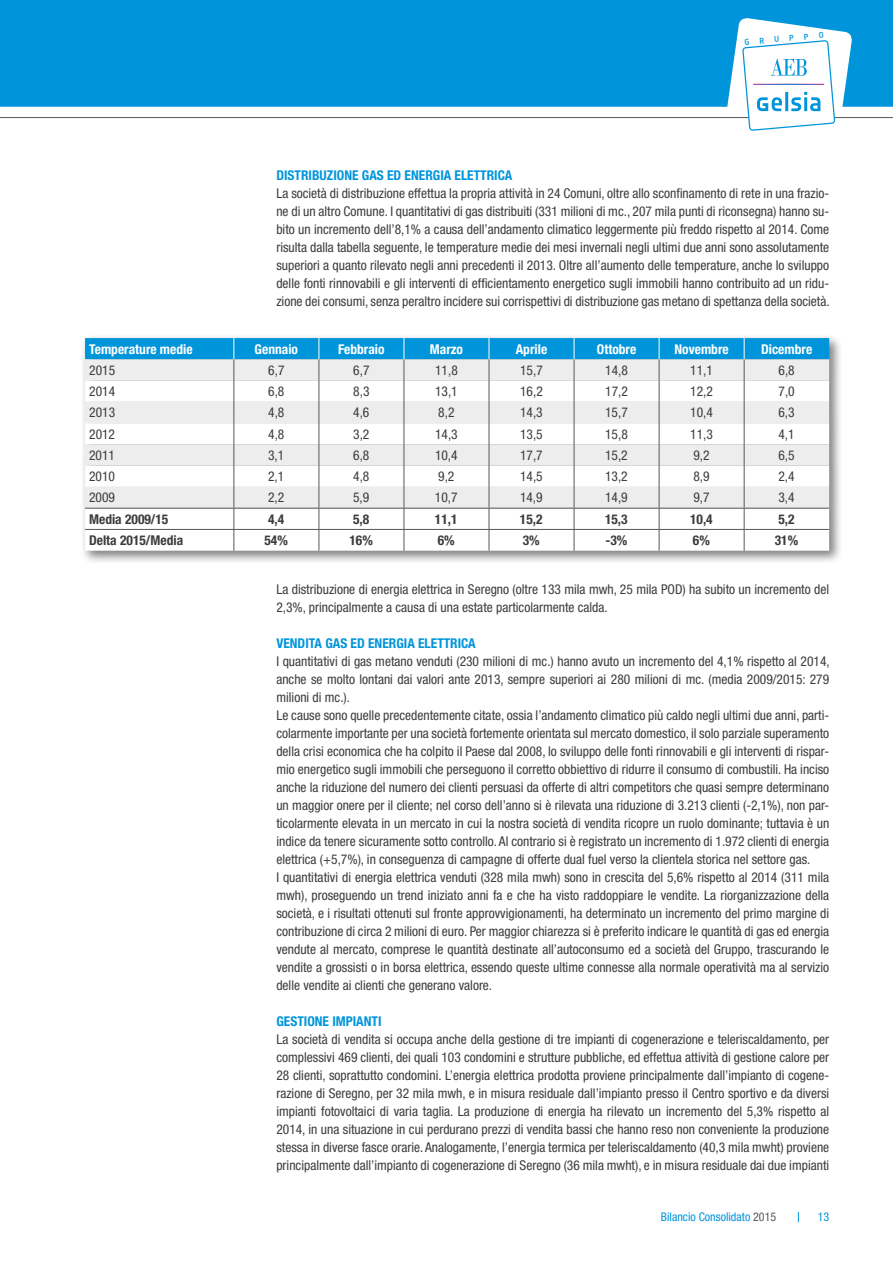
<style>
.page{position:relative;width:893px;height:1263px;background:#fff}
.page>*{position:absolute;margin:0;border:0;box-sizing:border-box;transform-origin:0 0}
.t1{font:condensed 13.5px/18px "Helvetica Neue LT Std";color:#3c3c3b;text-align:justify}
.t2{font:700 condensed 13.5px "Helvetica Neue LT Std";color:#0095db}
.t3{font:700 condensed 13.5px "Helvetica Neue LT Std";color:#3c3c3b}
.t4{font:700 condensed 13.5px "Helvetica Neue LT Std";color:#fff}
.t5{font:condensed 12px "Helvetica Neue LT Std";color:#0095db}
.t6{font:8.4px "Notes Style Medium Tf";color:#0095db}
.s1{color:#575756}
</style>
<div class="page">
<div style="left:0;top:0;width:893px;height:107px;background:#0095db"></div>
<hr style="left:0;top:117px;width:893px;height:1px;background:#575756">
<svg style="left:742px;top:40px;width:93px;height:91px"></svg>
<div style="left:80px;top:334px;width:763px;height:230px;background:#000;opacity:.5"></div>
<svg style="left:85px;top:338px;width:744px;height:213px"></svg>
<hr style="left:85px;top:508px;width:149px;height:1px;background:#575756">
<hr style="left:234px;top:508px;width:85px;height:1px;background:#575756">
<hr style="left:319px;top:508px;width:85px;height:1px;background:#575756">
<hr style="left:404px;top:508px;width:85px;height:1px;background:#575756">
<hr style="left:489px;top:508px;width:85px;height:1px;background:#575756">
<hr style="left:574px;top:508px;width:85px;height:1px;background:#575756">
<hr style="left:659px;top:508px;width:85px;height:1px;background:#575756">
<hr style="left:744px;top:508px;width:85px;height:1px;background:#575756">
<hr style="left:85px;top:529px;width:149px;height:1px;background:#575756">
<hr style="left:234px;top:529px;width:85px;height:1px;background:#575756">
<hr style="left:319px;top:529px;width:85px;height:1px;background:#575756">
<hr style="left:404px;top:529px;width:85px;height:1px;background:#575756">
<hr style="left:489px;top:529px;width:85px;height:1px;background:#575756">
<hr style="left:574px;top:529px;width:85px;height:1px;background:#575756">
<hr style="left:659px;top:529px;width:85px;height:1px;background:#575756">
<hr style="left:744px;top:529px;width:85px;height:1px;background:#575756">
<p class="t6" style="left:744px;top:37px;width:81px;rotate:-5deg">GRUPPO</p>
<p class="t2" style="left:276px;top:167px;width:237px">DISTRIBUZIONE GAS ED ENERGIA ELETTRICA</p>
<p class="t1" style="left:276px;top:184px;width:555px">La società di distribuzione effettua la propria attività in 24 Comuni, oltre allo sconfinamento di rete in una frazio&shy;ne di un altro Comune. I quantitativi di gas distribuiti (331 milioni di mc., 207 mila punti di riconsegna) hanno su&shy;bito un incremento dell’8,1% a causa dell’andamento climatico leggermente più freddo rispetto al 2014. Come risulta dalla tabella seguente, le temperature medie dei mesi invernali negli ultimi due anni sono assolutamente superiori a quanto rilevato negli anni precedenti il 2013. Oltre all’aumento delle temperature, anche lo sviluppo delle fonti rinnovabili e gli interventi di efficientamento energetico sugli immobili hanno contribuito ad un ridu&shy;zione dei consumi, senza peraltro incidere sui corrispettivi di distribuzione gas metano di spettanza della società.</p>
<p class="t4" style="left:89px;top:341px;width:105px">Temperature medie</p>
<p class="t4" style="left:255px;top:341px;width:45px">Gennaio</p>
<p class="t4" style="left:338px;top:341px;width:48px">Febbraio</p>
<p class="t4" style="left:430px;top:341px;width:35px">Marzo</p>
<p class="t4" style="left:516px;top:341px;width:33px">Aprile</p>
<p class="t4" style="left:597px;top:341px;width:41px">Ottobre</p>
<p class="t4" style="left:674px;top:341px;width:56px">Novembre</p>
<p class="t4" style="left:761px;top:341px;width:53px">Dicembre</p>
<p class="t1" style="left:89px;top:361px;width:27px">2015</p>
<p class="t1" style="left:268px;top:361px;width:18px">6,7</p>
<p class="t1" style="left:353px;top:361px;width:18px">6,7</p>
<p class="t1" style="left:435px;top:361px;width:24px">11,8</p>
<p class="t1" style="left:520px;top:361px;width:24px">15,7</p>
<p class="t1" style="left:605px;top:361px;width:24px">14,8</p>
<p class="t1" style="left:690px;top:361px;width:24px">11,1</p>
<p class="t1" style="left:778px;top:361px;width:18px">6,8</p>
<p class="t1" style="left:89px;top:382px;width:27px">2014</p>
<p class="t1" style="left:268px;top:382px;width:18px">6,8</p>
<p class="t1" style="left:353px;top:382px;width:18px">8,3</p>
<p class="t1" style="left:435px;top:382px;width:24px">13,1</p>
<p class="t1" style="left:520px;top:382px;width:24px">16,2</p>
<p class="t1" style="left:605px;top:382px;width:24px">17,2</p>
<p class="t1" style="left:690px;top:382px;width:24px">12,2</p>
<p class="t1" style="left:778px;top:382px;width:18px">7,0</p>
<p class="t1" style="left:89px;top:403px;width:27px">2013</p>
<p class="t1" style="left:268px;top:403px;width:18px">4,8</p>
<p class="t1" style="left:353px;top:403px;width:18px">4,6</p>
<p class="t1" style="left:438px;top:403px;width:18px">8,2</p>
<p class="t1" style="left:520px;top:403px;width:24px">14,3</p>
<p class="t1" style="left:605px;top:403px;width:24px">15,7</p>
<p class="t1" style="left:690px;top:403px;width:24px">10,4</p>
<p class="t1" style="left:778px;top:403px;width:18px">6,3</p>
<p class="t1" style="left:89px;top:425px;width:27px">2012</p>
<p class="t1" style="left:268px;top:425px;width:18px">4,8</p>
<p class="t1" style="left:353px;top:425px;width:18px">3,2</p>
<p class="t1" style="left:435px;top:425px;width:24px">14,3</p>
<p class="t1" style="left:520px;top:425px;width:24px">13,5</p>
<p class="t1" style="left:605px;top:425px;width:24px">15,8</p>
<p class="t1" style="left:690px;top:425px;width:24px">11,3</p>
<p class="t1" style="left:778px;top:425px;width:18px">4,1</p>
<p class="t1" style="left:89px;top:446px;width:27px">2011</p>
<p class="t1" style="left:268px;top:446px;width:18px">3,1</p>
<p class="t1" style="left:353px;top:446px;width:18px">6,8</p>
<p class="t1" style="left:435px;top:446px;width:24px">10,4</p>
<p class="t1" style="left:520px;top:446px;width:24px">17,7</p>
<p class="t1" style="left:605px;top:446px;width:24px">15,2</p>
<p class="t1" style="left:693px;top:446px;width:18px">9,2</p>
<p class="t1" style="left:778px;top:446px;width:18px">6,5</p>
<p class="t1" style="left:89px;top:467px;width:27px">2010</p>
<p class="t1" style="left:268px;top:467px;width:18px">2,1</p>
<p class="t1" style="left:353px;top:467px;width:18px">4,8</p>
<p class="t1" style="left:438px;top:467px;width:18px">9,2</p>
<p class="t1" style="left:520px;top:467px;width:24px">14,5</p>
<p class="t1" style="left:605px;top:467px;width:24px">13,2</p>
<p class="t1" style="left:693px;top:467px;width:18px">8,9</p>
<p class="t1" style="left:778px;top:467px;width:18px">2,4</p>
<p class="t1" style="left:89px;top:488px;width:27px">2009</p>
<p class="t1" style="left:268px;top:488px;width:18px">2,2</p>
<p class="t1" style="left:353px;top:488px;width:18px">5,9</p>
<p class="t1" style="left:435px;top:488px;width:24px">10,7</p>
<p class="t1" style="left:520px;top:488px;width:24px">14,9</p>
<p class="t1" style="left:605px;top:488px;width:24px">14,9</p>
<p class="t1" style="left:693px;top:488px;width:18px">9,7</p>
<p class="t1" style="left:778px;top:488px;width:18px">3,4</p>
<p class="t3" style="left:89px;top:511px;width:81px">Media 2009/15</p>
<p class="t3" style="left:268px;top:511px;width:18px">4,4</p>
<p class="t3" style="left:353px;top:511px;width:18px">5,8</p>
<p class="t3" style="left:435px;top:511px;width:24px">11,1</p>
<p class="t3" style="left:520px;top:511px;width:24px">15,2</p>
<p class="t3" style="left:605px;top:511px;width:24px">15,3</p>
<p class="t3" style="left:690px;top:511px;width:24px">10,4</p>
<p class="t3" style="left:778px;top:511px;width:18px">5,2</p>
<p class="t3" style="left:89px;top:532px;width:96px">Delta 2015/Media</p>
<p class="t3" style="left:264px;top:532px;width:25px">54%</p>
<p class="t3" style="left:349px;top:532px;width:25px">16%</p>
<p class="t3" style="left:438px;top:532px;width:18px">6%</p>
<p class="t3" style="left:523px;top:532px;width:18px">3%</p>
<p class="t3" style="left:605px;top:532px;width:23px">-3%</p>
<p class="t3" style="left:693px;top:532px;width:18px">6%</p>
<p class="t3" style="left:775px;top:532px;width:25px">31%</p>
<p class="t1" style="left:276px;top:580px;width:554px">La distribuzione di energia elettrica in Seregno (oltre 133 mila mwh, 25 mila POD) ha subito un incremento del<br>2,3%, principalmente a causa di una estate particolarmente calda.</p>
<p class="t2" style="left:276px;top:635px;width:201px">VENDITA GAS ED ENERGIA ELETTRICA</p>
<p class="t1" style="left:276px;top:652px;width:555px;text-align:left">I quantitativi di gas metano venduti (230 milioni di mc.) hanno avuto un incremento del 4,1% rispetto al 2014, anche se molto lontani dai valori ante 2013, sempre superiori ai 280 milioni di mc. (media 2009/2015: 279 milioni di mc.).<br>Le cause sono quelle precedentemente citate, ossia l’andamento climatico più caldo negli ultimi due anni, parti&shy;colarmente importante per una società fortemente orientata sul mercato domestico, il solo parziale superamento della crisi economica che ha colpito il Paese dal 2008, lo sviluppo delle fonti rinnovabili e gli interventi di rispar&shy;mio energetico sugli immobili che perseguono il corretto obbiettivo di ridurre il consumo di combustili. Ha inciso anche la riduzione del numero dei clienti persuasi da offerte di altri competitors che quasi sempre determinano un maggior onere per il cliente; nel corso dell’anno si è rilevata una riduzione di 3.213 clienti (-2,1%), non par&shy;ticolarmente elevata in un mercato in cui la nostra società di vendita ricopre un ruolo dominante; tuttavia è un indice da tenere sicuramente sotto controllo. Al contrario si è registrato un incremento di 1.972 clienti di energia elettrica (+5,7%), in conseguenza di campagne di offerte dual fuel verso la clientela storica nel settore gas.<br>I quantitativi di energia elettrica venduti (328 mila mwh) sono in crescita del 5,6% rispetto al 2014 (311 mila mwh), proseguendo un trend iniziato anni fa e che ha visto raddoppiare le vendite. La riorganizzazione della società, e i risultati ottenuti sul fronte approvvigionamenti, ha determinato un incremento del primo margine di contribuzione di circa 2 milioni di euro. Per maggior chiarezza si è preferito indicare le quantità di gas ed energia vendute al mercato, comprese le quantità destinate all’autoconsumo ed a società del Gruppo, trascurando le vendite a grossisti o in borsa elettrica, essendo queste ultime connesse alla normale operatività ma al servizio delle vendite ai clienti che generano valore.</p>
<p class="t2" style="left:276px;top:1013px;width:107px">GESTIONE IMPIANTI</p>
<p class="t1" style="left:276px;top:1030px;width:554px">La società di vendita si occupa anche della gestione di tre impianti di cogenerazione e teleriscaldamento, per complessivi 469 clienti, dei quali 103 condomini e strutture pubbliche, ed effettua attività di gestione calore per 28 clienti, soprattutto condomini. L’energia elettrica prodotta proviene principalmente dall’impianto di cogene&shy;razione di Seregno, per 32 mila mwh, e in misura residuale dall’impianto presso il Centro sportivo e da diversi impianti fotovoltaici di varia taglia. La produzione di energia ha rilevato un incremento del 5,3% rispetto al 2014, in una situazione in cui perdurano prezzi di vendita bassi che hanno reso non conveniente la produzione stessa in diverse fasce orarie. Analogamente, l’energia termica per teleriscaldamento (40,3 mila mwht) proviene principalmente dall’impianto di cogenerazione di Seregno (36 mila mwht), e in misura residuale dai due impianti</p>
<p class="t5" style="left:661px;top:1209px;width:117px">Bilancio Consolidato <span class="s1">2015</span></p>
<p class="t5" style="left:818px;top:1209px;width:13px">13</p>
</div>
